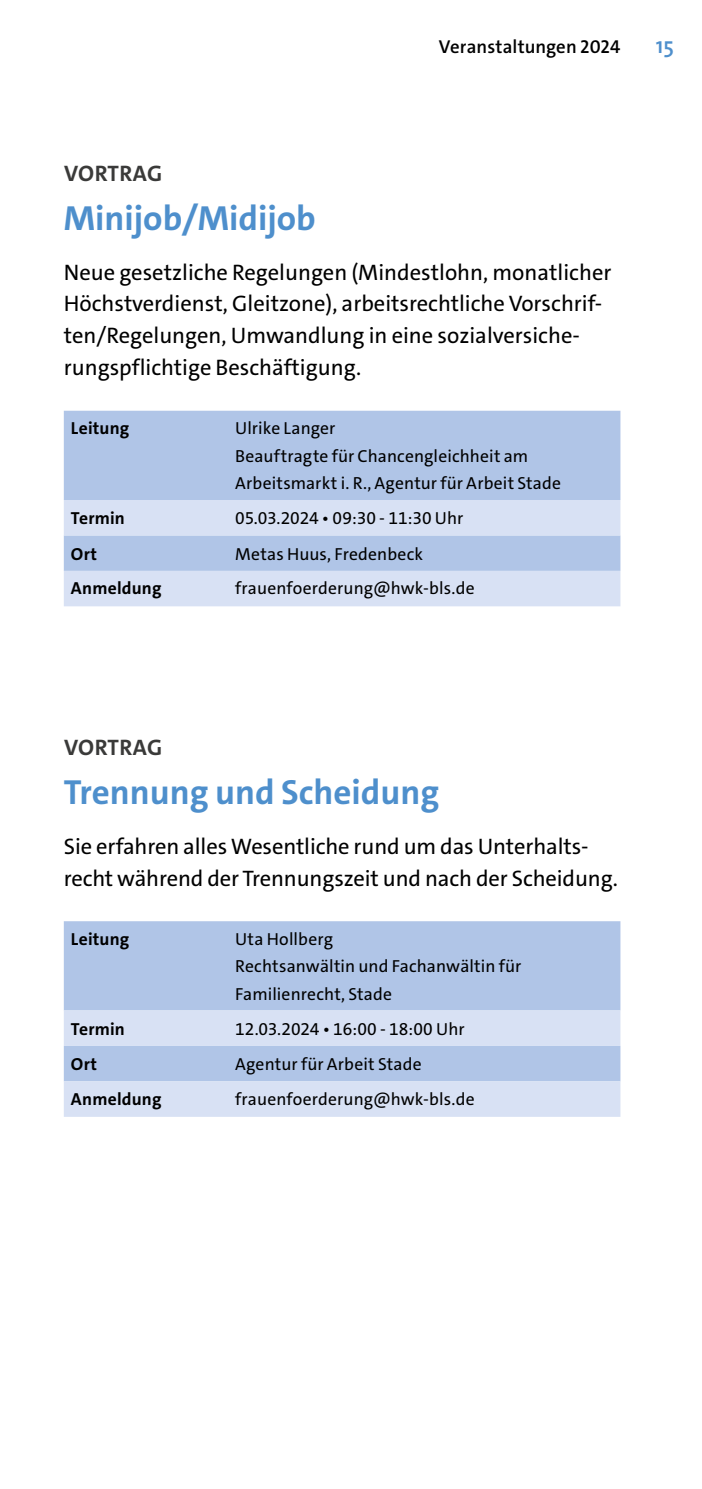
<style>
.page{position:relative;width:702px;height:1489px;background:#fff}
.page>*{position:absolute;margin:0;border:0;box-sizing:border-box;transform-origin:0 0}
.t1{font:700 35px "The Sans C4 s";color:#4e8fcc}
.t2{font:22.5px/32px "The Sans C4 s";color:#000}
.t3{font:700 22.5px "The Sans C4 s";letter-spacing:.01em;color:#3a3a39}
.t4{font:600 22.5px "The Sans C4 s";color:#4e8fcc}
.t5{font:600 18.75px "The Sans C4 s";color:#000}
.t6{font:17.5px/27.5px "The Sans C4 s";letter-spacing:.01em;color:#000}
.t7{font:700 17.5px "The Sans C4 s";letter-spacing:.01em;color:#000}
</style>
<div class="page">
<div style="left:64px;top:411px;width:556px;height:89px;background:#b0c5e7"></div>
<svg style="left:64px;top:500px;width:556px;height:106px;background:#cad7ef"></svg>
<div style="left:64px;top:921px;width:556px;height:89px;background:#b0c5e7"></div>
<svg style="left:64px;top:1010px;width:556px;height:106px;background:#cad7ef"></svg>
<p class="t5" style="left:439px;top:35px;width:183px">Veranstaltungen 2024</p>
<p class="t4" style="left:656px;top:31px;width:20px">15</p>
<p class="t3" style="left:64px;top:159px;width:100px">VORTRAG</p>
<h1 class="t1" style="left:64px;top:195px;width:253px">Minijob/Midijob</h1>
<p class="t2" style="left:64px;top:256px;width:549px">Neue gesetzliche Regelungen (Mindestlohn, monatlicher Höchstverdienst, Gleitzone), arbeitsrechtliche Vorschrif&shy;ten/Regelungen, Umwandlung in eine sozialversiche&shy;rungspflichtige Beschäftigung.</p>
<p class="t7" style="left:71px;top:417px;width:60px">Leitung</p>
<p class="t6" style="left:235px;top:415px;width:327px">Ulrike Langer<br>Beauftragte für Chancengleichheit am<br>Arbeitsmarkt i. R., Agentur für Arbeit Stade</p>
<p class="t7" style="left:71px;top:507px;width:55px">Termin</p>
<p class="t6" style="left:235px;top:504px;width:230px">05.03.2024 • 09:30 - 11:30 Uhr</p>
<p class="t7" style="left:71px;top:542px;width:28px">Ort</p>
<p class="t6" style="left:235px;top:540px;width:189px">Metas Huus, Fredenbeck</p>
<p class="t7" style="left:71px;top:577px;width:92px">Anmeldung</p>
<p class="t6" style="left:235px;top:575px;width:241px">frauenfoerderung@hwk-bls.de</p>
<p class="t3" style="left:64px;top:733px;width:100px">VORTRAG</p>
<h1 class="t1" style="left:64px;top:770px;width:377px">Trennung und Scheidung</h1>
<p class="t2" style="left:64px;top:830px;width:555px">Sie erfahren alles Wesentliche rund um das Unterhalts&shy;recht während der Trennungszeit und nach der Scheidung.</p>
<p class="t7" style="left:71px;top:927px;width:60px">Leitung</p>
<p class="t6" style="left:235px;top:925px;width:288px">Uta Hollberg<br>Rechtsanwältin und Fachanwältin für<br>Familienrecht, Stade</p>
<p class="t7" style="left:71px;top:1017px;width:55px">Termin</p>
<p class="t6" style="left:235px;top:1015px;width:231px">12.03.2024 • 16:00 - 18:00 Uhr</p>
<p class="t7" style="left:71px;top:1052px;width:28px">Ort</p>
<p class="t6" style="left:235px;top:1050px;width:188px">Agentur für Arbeit Stade</p>
<p class="t7" style="left:71px;top:1087px;width:92px">Anmeldung</p>
<p class="t6" style="left:235px;top:1085px;width:241px">frauenfoerderung@hwk-bls.de</p>
</div>
